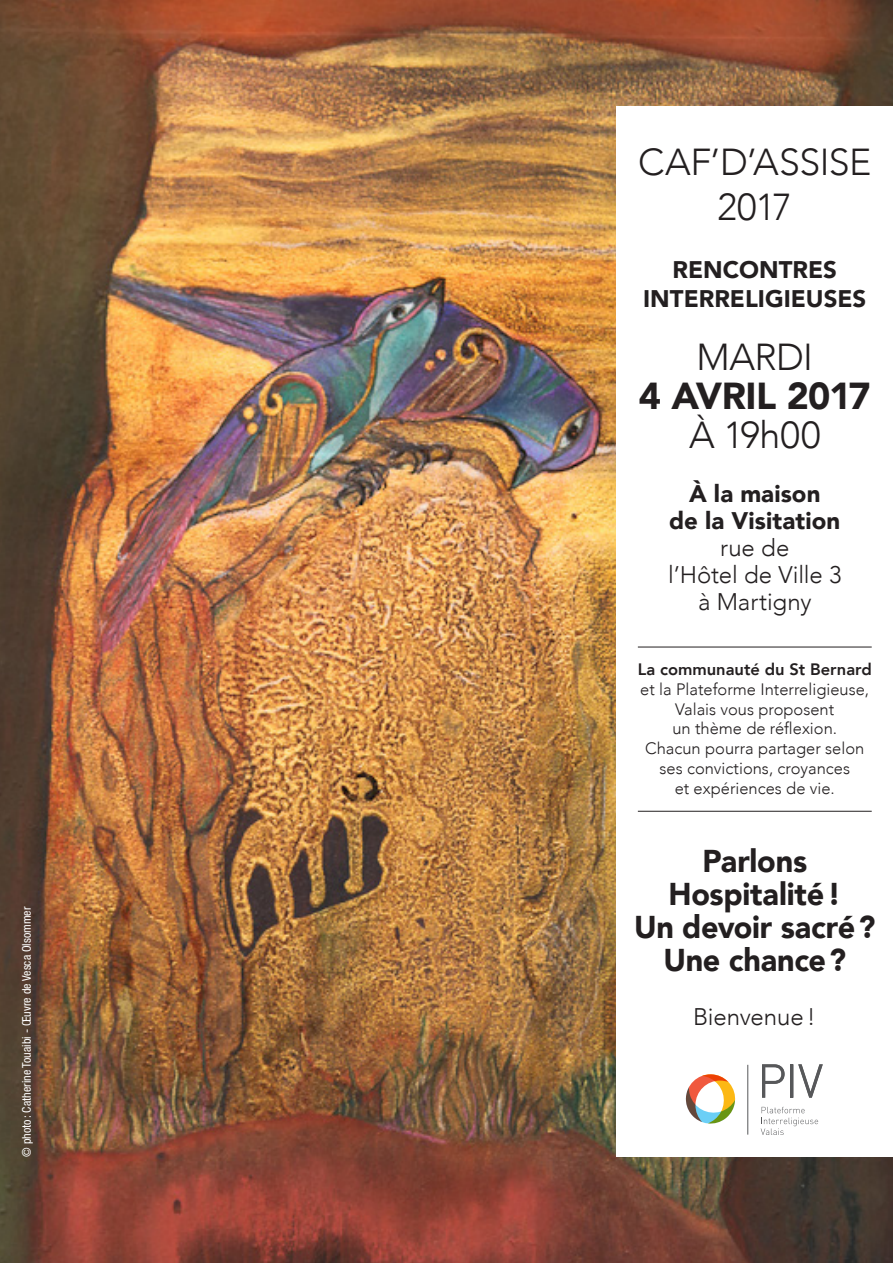
<style>
.page{position:relative;width:893px;height:1263px;background:#fff}
.page>*{position:absolute;margin:0;border:0;box-sizing:border-box;transform-origin:0 0}
.t1{font:300 37.5px/45px "Avenir";letter-spacing:-.015em;color:#231f20;text-align:center}
.t2{font:900 37.5px "Avenir";letter-spacing:-.015em;color:#231f20}
.t3{font:900 31.5px/33px "Avenir";letter-spacing:-.01em;color:#231f20;text-align:center}
.t4{font:900 24px/27px "Avenir";color:#231f20;text-align:center}
.t5{font:300 24px/27px "Avenir";letter-spacing:-.005em;color:#231f20;text-align:center}
.t6{font:300 16.5px/19.8px "Avenir";color:#231f20;text-align:center}
.t7{font:800 16.5px "Avenir";color:#231f20}
.t8{font:condensed 12px "Helvetica Neue";color:#fff}
</style>
<div class="page">
<img style="left:0;top:0;width:893px;height:1263px">
<div style="left:617px;top:106px;width:276px;height:1051px;background:#fff"></div>
<hr style="left:638px;top:647px;width:234px;height:1px;background:#231f20">
<hr style="left:638px;top:811px;width:234px;height:1px;background:#231f20">
<svg style="left:761px;top:1107px;width:57px;height:28px"></svg>
<svg style="left:762px;top:1064px;width:61px;height:34px"></svg>
<hr style="left:747px;top:1065px;width:1px;height:69px;background:#57585a">
<svg style="left:685px;top:1074px;width:51px;height:50px"></svg>
<p class="t8" style="left:20px;top:1157px;width:251px;rotate:-90deg">© photo : Catherine Touaibi - Œuvre de Vesca Olsommer</p>
<h1 class="t1" style="left:638px;top:140px;width:235px">CAF’D’ASSISE<br>2017</h1>
<h3 class="t4" style="left:643px;top:255px;width:225px;line-height:28.8px">RENCONTRES<br>INTERRELIGIEUSES</h3>
<h1 class="t1" style="left:696px;top:335px;width:118px">MARDI</h1>
<h1 class="t2" style="left:639px;top:364px;width:233px">4 AVRIL 2017</h1>
<h1 class="t1" style="left:689px;top:413px;width:133px">À 19h00</h1>
<h3 class="t4" style="left:669px;top:480px;width:173px">À la maison<br>de la Visitation</h3>
<h3 class="t5" style="left:668px;top:535px;width:175px">rue de<br>l’Hôtel de Ville 3 à Martigny</h3>
<p class="t7" style="left:638px;top:656px;width:235px">La communauté du St Bernard</p>
<p class="t6" style="left:640px;top:679px;width:230px">et la Plateforme Interreligieuse,<br>Valais vous proposent<br>un thème de réflexion.<br>Chacun pourra partager selon ses convictions, croyances<br>et expériences de vie.</p>
<h2 class="t3" style="left:634px;top:844px;width:243px">Parlons<br>Hospitalité!<br>Un devoir sacré?<br>Une chance?</h2>
<h3 class="t5" style="left:693px;top:1003px;width:124px">Bienvenue!</h3>
</div>
